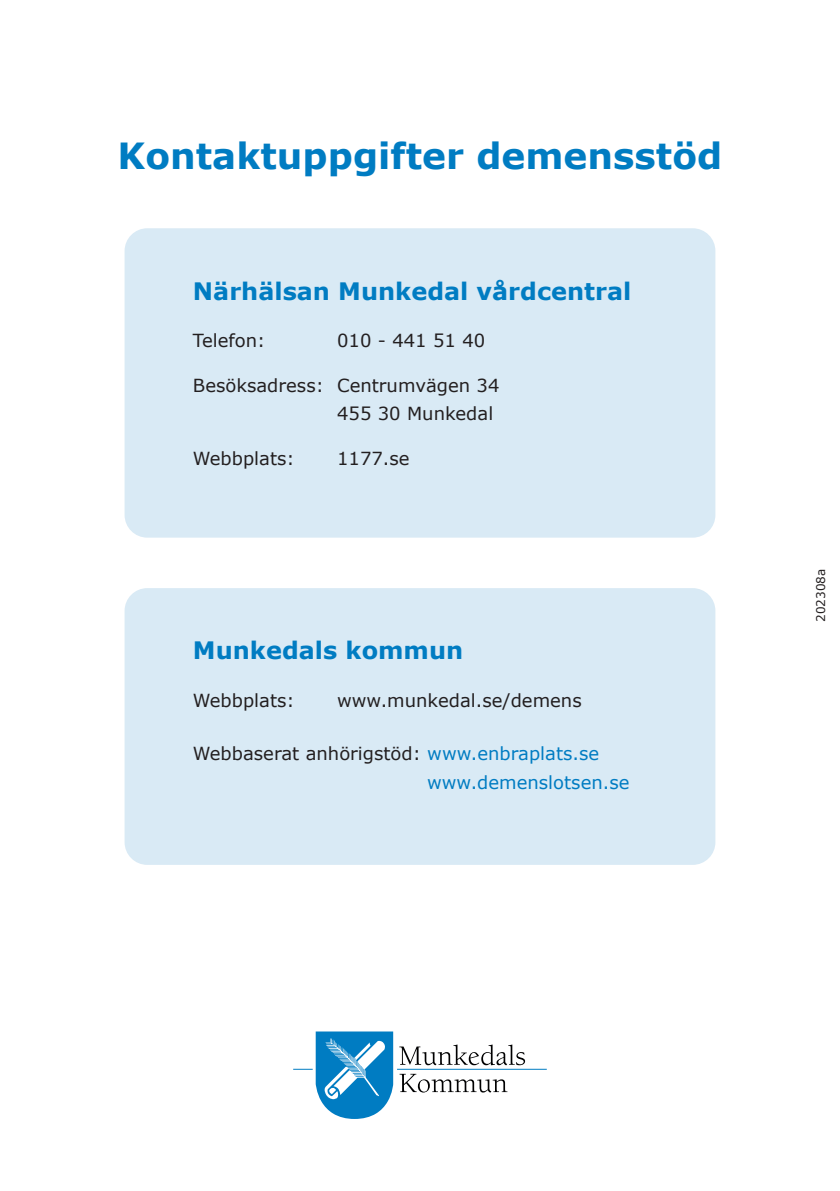
<style>
.page{position:relative;width:840px;height:1191px;background:#fff}
.page>*{position:absolute;margin:0;border:0;box-sizing:border-box;transform-origin:0 0}
.Rubrik_blå_-_14_pkt{font:700 36px "Verdana";color:#007cc2}
.Rubrik_blå_-_14_pkt-2{font:700 24px "Verdana";color:#007cc2}
.Verdana_brödtext{font:18px/28px "Verdana";color:#231f20}
.Verdana_brödtext-2{font:18px "Verdana";color:#007cc2}
.t1{font:12px "Verdana";color:#231f20}
.s1{color:#007cc2}
</style>
<div class="page">
<svg style="left:293px;top:1031px;width:100px;height:88px"></svg>
<hr style="left:397px;top:1068px;width:149px;height:1px;background:#007cc2">
<svg style="left:399px;top:1044px;width:125px;height:21px"></svg>
<svg style="left:399px;top:1073px;width:108px;height:19px"></svg>
<div style="left:124px;top:228px;width:591px;height:309px;background:#d9eaf5;border-radius:23px"></div>
<div style="left:124px;top:588px;width:591px;height:277px;background:#d9eaf5;border-radius:23px"></div>
<p class="Rubrik_blå_-_14_pkt" style="left:118px;top:131px;width:606px">Kontaktuppgifter demensstöd</p>
<p class="Rubrik_blå_-_14_pkt-2" style="left:193px;top:274px;width:439px">Närhälsan Munkedal vårdcentral</p>
<p class="Verdana_brödtext" style="left:193px;top:326px;width:74px">Telefon:</p>
<p class="Verdana_brödtext" style="left:337px;top:326px;width:149px">010 - 441 51 40</p>
<p class="Verdana_brödtext" style="left:337px;top:371px;width:164px;text-indent:-144px">Besöksadress: Centrumvägen 34<br>455 30 Munkedal</p>
<p class="Verdana_brödtext" style="left:193px;top:444px;width:103px">Webbplats:</p>
<p class="Verdana_brödtext" style="left:337px;top:444px;width:74px">1177.se</p>
<p class="Rubrik_blå_-_14_pkt-2" style="left:193px;top:633px;width:271px">Munkedals kommun</p>
<p class="Verdana_brödtext" style="left:193px;top:686px;width:103px">Webbplats:</p>
<p class="Verdana_brödtext" style="left:337px;top:686px;width:246px">www.munkedal.se/demens</p>
<p class="Verdana_brödtext" style="left:193px;top:739px;width:407px">Webbaserat anhörigstöd: <span class="s1">www.enbraplats.se</span></p>
<p class="Verdana_brödtext-2" style="left:427px;top:770px;width:204px">www.demenslotsen.se</p>
<p class="t1" style="left:812px;top:622px;width:55px;rotate:-90deg">202308a</p>
</div>
